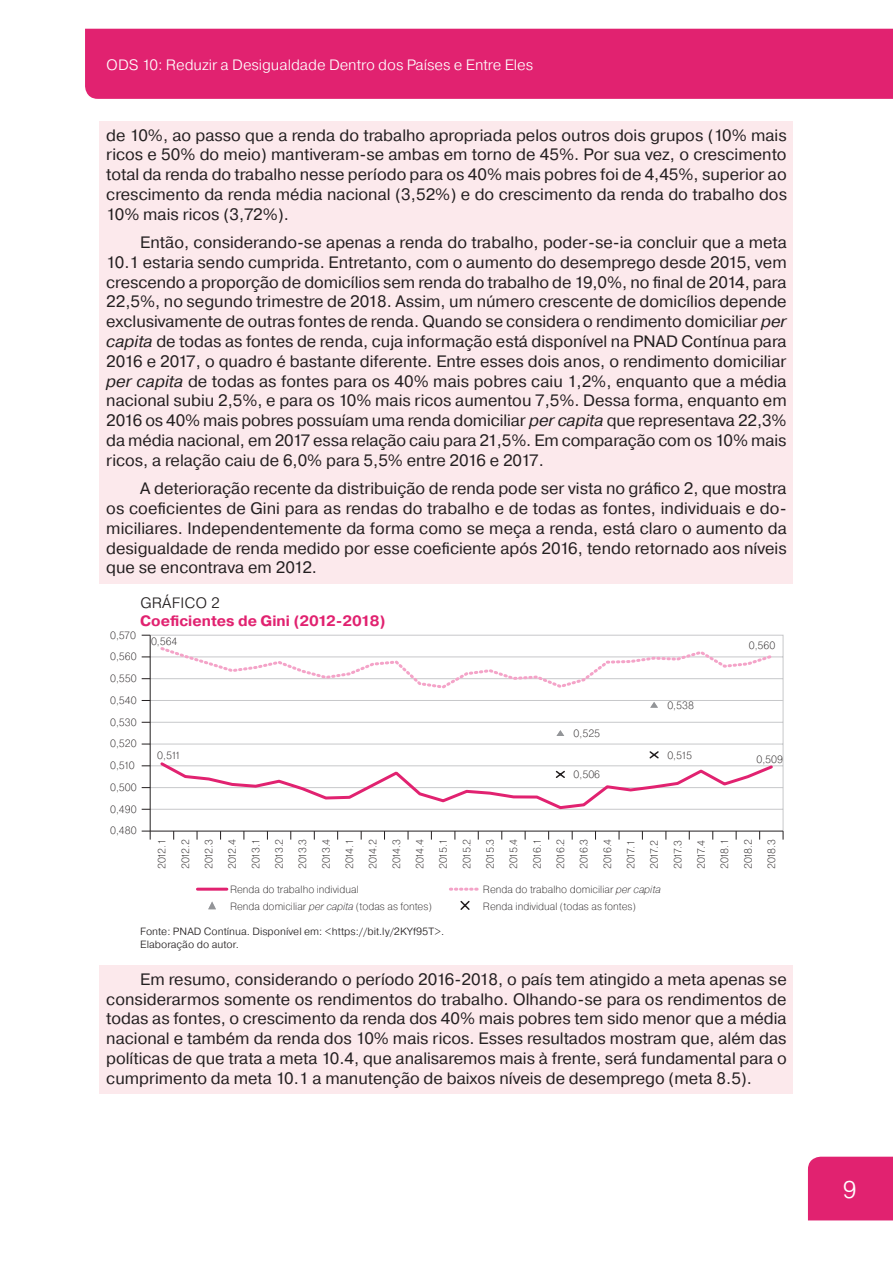
<style>
.page{position:relative;width:893px;height:1263px;background:#fff}
.page>*{position:absolute;margin:0;border:0;box-sizing:border-box;transform-origin:0 0}
.t1{font:300 24px "Pragmatica";color:#fff}
.texto_corrido_-_com{font:16.5px/19.8px "Pragmatica";color:#231f20;text-align:justify}
.t2{font:300 15px "Pragmatica";letter-spacing:-.005em;color:#fff}
.titulo_2_grafico_soz{font:700 15px "Pragmatica";color:#e12270}
.titulo_1_grafico{font:300 15px "Pragmatica";letter-spacing:.01em;color:#231f20}
.t3{font:200 10.5px/16.4px "Pragmatica";color:#231f20}
.fonte_grafico_primei{font:300 10.5px "Pragmatica";color:#231f20}
.fonte_grafico_final{font:300 10.5px "Pragmatica";color:#231f20}
.s1{font-style:italic}
</style>
<div class="page">
<div style="left:85px;top:29px;width:808px;height:70px;background:#e12270"></div>
<div style="left:808px;top:1157px;width:85px;height:63px;background:#e12270"></div>
<div style="left:100px;top:121px;width:693px;height:109px;background:#fce9ec"></div>
<div style="left:100px;top:229px;width:693px;height:247px;background:#fce9ec"></div>
<div style="left:100px;top:475px;width:693px;height:108px;background:#fce9ec"></div>
<div style="left:100px;top:965px;width:693px;height:129px;background:#fce9ec"></div>
<svg style="left:151px;top:635px;width:632px;height:196px"></svg>
<hr style="left:150px;top:635px;width:1px;height:196px;background:#231f20">
<hr style="left:150px;top:831px;width:633px;height:1px;background:#231f20">
<svg style="left:142px;top:831px;width:9px;height:8px"></svg>
<svg style="left:158px;top:645px;width:617px;height:45px"></svg>
<svg style="left:556px;top:730px;width:8px;height:6px"></svg>
<svg style="left:650px;top:702px;width:8px;height:6px"></svg>
<svg style="left:158px;top:750px;width:617px;height:61px"></svg>
<hr style="left:197px;top:888px;width:30px;height:3px;background:#e12270">
<svg style="left:208px;top:901px;width:8px;height:8px"></svg>
<svg style="left:450px;top:888px;width:29px;height:3px"></svg>
<svg style="left:460px;top:900px;width:10px;height:10px"></svg>
<p class="t2" style="left:106px;top:55px;width:428px">ODS 10: Reduzir a Desigualdade Dentro dos Países e Entre Eles</p>
<p class="texto_corrido_-_com" style="left:106px;top:125px;width:682px">de 10%, ao passo que a renda do trabalho apropriada pelos outros dois grupos (10% mais ricos e 50% do meio) mantiveram-se ambas em torno de 45%. Por sua vez, o crescimento total da renda do trabalho nesse período para os 40% mais pobres foi de 4,45%, superior ao crescimento da renda média nacional (3,52%) e do crescimento da renda do trabalho dos 10% mais ricos (3,72%).</p>
<p class="texto_corrido_-_com" style="left:106px;top:233px;width:682px;text-indent:34px">Então, considerando-se apenas a renda do trabalho, poder-se-ia concluir que a meta 10.1 estaria sendo cumprida. Entretanto, com o aumento do desemprego desde 2015, vem crescendo a proporção de domicílios sem renda do trabalho de 19,0%, no final de 2014, para 22,5%, no segundo trimestre de 2018. Assim, um número crescente de domicílios depende exclusivamente de outras fontes de renda. Quando se considera o rendimento domiciliar <span class="s1">per capita</span> de todas as fontes de renda, cuja informação está disponível na PNAD Contínua para 2016 e 2017, o quadro é bastante diferente. Entre esses dois anos, o rendimento domiciliar <span class="s1">per capita</span> de todas as fontes para os 40% mais pobres caiu 1,2%, enquanto que a média nacional subiu 2,5%, e para os 10% mais ricos aumentou 7,5%. Dessa forma, enquanto em 2016 os 40% mais pobres possuíam uma renda domiciliar <span class="s1">per capita</span> que representava 22,3% da média nacional, em 2017 essa relação caiu para 21,5%. Em comparação com os 10% mais ricos, a relação caiu de 6,0% para 5,5% entre 2016 e 2017.</p>
<p class="texto_corrido_-_com" style="left:106px;top:479px;width:682px;text-indent:34px">A deterioração recente da distribuição de renda pode ser vista no gráfico 2, que mostra os coeficientes de Gini para as rendas do trabalho e de todas as fontes, individuais e do&shy;miciliares. Independentemente da forma como se meça a renda, está claro o aumento da desigualdade de renda medido por esse coeficiente após 2016, tendo retornado aos níveis que se encontrava em 2012.</p>
<p class="titulo_1_grafico" style="left:140px;top:594px;width:81px">GRÁFICO 2</p>
<p class="titulo_2_grafico_soz" style="left:140px;top:611px;width:247px">Coeficientes de Gini (2012-2018)</p>
<p class="t3" style="left:110px;top:626px;width:28px">0,570</p>
<p class="t3" style="left:151px;top:633px;width:28px">0,564</p>
<p class="t3" style="left:749px;top:637px;width:28px">0,560</p>
<p class="t3" style="left:110px;top:648px;width:28px">0,560</p>
<p class="t3" style="left:110px;top:670px;width:28px">0,550</p>
<p class="t3" style="left:110px;top:692px;width:28px">0,540</p>
<p class="t3" style="left:110px;top:713px;width:28px">0,530</p>
<p class="t3" style="left:110px;top:735px;width:28px">0,520</p>
<p class="t3" style="left:110px;top:757px;width:26px">0,510</p>
<p class="t3" style="left:110px;top:779px;width:28px">0,500</p>
<p class="t3" style="left:110px;top:801px;width:28px">0,490</p>
<p class="t3" style="left:110px;top:822px;width:28px">0,480</p>
<p class="t3" style="left:574px;top:725px;width:28px">0,525</p>
<p class="t3" style="left:667px;top:697px;width:28px">0,538</p>
<p class="t3" style="left:667px;top:747px;width:26px">0,515</p>
<p class="t3" style="left:157px;top:747px;width:25px">0,511</p>
<p class="t3" style="left:756px;top:750px;width:28px">0,509</p>
<p class="t3" style="left:574px;top:766px;width:28px">0,506</p>
<p class="t3" style="left:154px;top:869px;width:32px;rotate:-90deg">2012.1</p>
<p class="t3" style="left:177px;top:869px;width:32px;rotate:-90deg">2012.2</p>
<p class="t3" style="left:200px;top:869px;width:32px;rotate:-90deg">2012.3</p>
<p class="t3" style="left:224px;top:869px;width:32px;rotate:-90deg">2012.4</p>
<p class="t3" style="left:247px;top:869px;width:32px;rotate:-90deg">2013.1</p>
<p class="t3" style="left:271px;top:869px;width:32px;rotate:-90deg">2013.2</p>
<p class="t3" style="left:294px;top:869px;width:32px;rotate:-90deg">2013.3</p>
<p class="t3" style="left:318px;top:869px;width:32px;rotate:-90deg">2013.4</p>
<p class="t3" style="left:341px;top:869px;width:32px;rotate:-90deg">2014.1</p>
<p class="t3" style="left:365px;top:869px;width:32px;rotate:-90deg">2014.2</p>
<p class="t3" style="left:388px;top:869px;width:32px;rotate:-90deg">2014.3</p>
<p class="t3" style="left:411px;top:869px;width:32px;rotate:-90deg">2014.4</p>
<p class="t3" style="left:435px;top:869px;width:32px;rotate:-90deg">2015.1</p>
<p class="t3" style="left:458px;top:869px;width:32px;rotate:-90deg">2015.2</p>
<p class="t3" style="left:482px;top:869px;width:32px;rotate:-90deg">2015.3</p>
<p class="t3" style="left:505px;top:869px;width:32px;rotate:-90deg">2015.4</p>
<p class="t3" style="left:529px;top:869px;width:32px;rotate:-90deg">2016.1</p>
<p class="t3" style="left:552px;top:869px;width:32px;rotate:-90deg">2016.2</p>
<p class="t3" style="left:575px;top:869px;width:32px;rotate:-90deg">2016.3</p>
<p class="t3" style="left:599px;top:869px;width:32px;rotate:-90deg">2016.4</p>
<p class="t3" style="left:622px;top:869px;width:31px;rotate:-90deg">2017.1</p>
<p class="t3" style="left:646px;top:869px;width:31px;rotate:-90deg">2017.2</p>
<p class="t3" style="left:669px;top:869px;width:31px;rotate:-90deg">2017.3</p>
<p class="t3" style="left:693px;top:869px;width:31px;rotate:-90deg">2017.4</p>
<p class="t3" style="left:716px;top:869px;width:32px;rotate:-90deg">2018.1</p>
<p class="t3" style="left:740px;top:869px;width:32px;rotate:-90deg">2018.2</p>
<p class="t3" style="left:763px;top:869px;width:32px;rotate:-90deg">2018.3</p>
<p class="t3" style="left:230px;top:881px;width:203px">Renda do trabalho individual<br>Renda domiciliar <span class="s1">per capita</span> (todas as fontes)</p>
<p class="t3" style="left:483px;top:881px;width:179px">Renda do trabalho domiciliar <span class="s1">per capita<br></span>Renda individual (todas as fontes)</p>
<p class="fonte_grafico_primei" style="left:140px;top:925px;width:305px">Fonte: PNAD Contínua. Disponível em: &lt;https://bit.ly/2KYf95T&gt;.</p>
<p class="fonte_grafico_final" style="left:140px;top:938px;width:100px">Elaboração do autor.</p>
<p class="texto_corrido_-_com" style="left:106px;top:970px;width:682px;text-indent:34px">Em resumo, considerando o período 2016-2018, o país tem atingido a meta apenas se considerarmos somente os rendimentos do trabalho. Olhando-se para os rendimentos de todas as fontes, o crescimento da renda dos 40% mais pobres tem sido menor que a média nacional e também da renda dos 10% mais ricos. Esses resultados mostram que, além das políticas de que trata a meta 10.4, que analisaremos mais à frente, será fundamental para o cumprimento da meta 10.1 a manutenção de baixos níveis de desemprego (meta 8.5).</p>
<h1 class="t1" style="left:843px;top:1174px;width:15px">9</h1>
</div>
